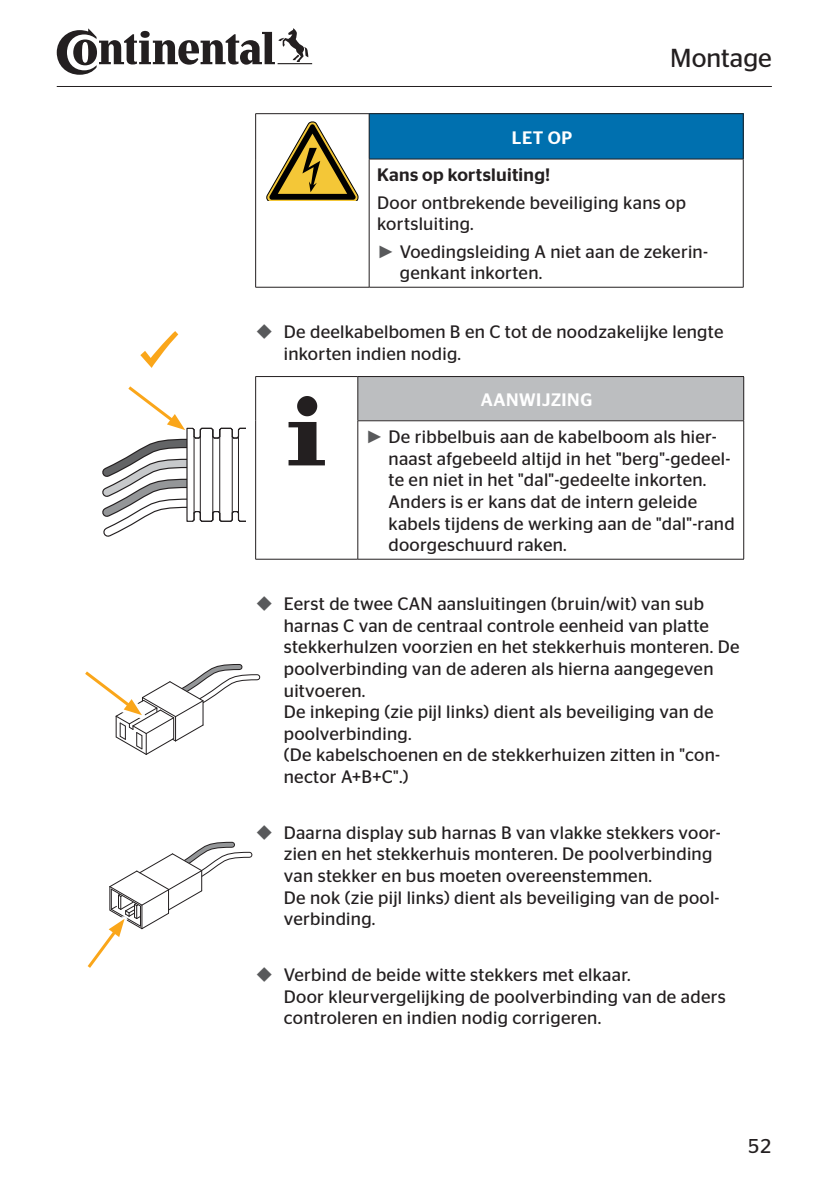
<style>
.page{position:relative;width:840px;height:1191px;background:#fff}
.page>*{position:absolute;margin:0;border:0;box-sizing:border-box;transform-origin:0 0}
.t1{font:26px "Continental Stag Sans";color:#231f20}
.t2{font:20px "Continental Stag Sans";color:#231f20}
.t3{font:18px/21.6px "Continental Stag Sans";letter-spacing:.015em;color:#231f20}
.t4{font:500 18px "Continental Stag Sans";letter-spacing:.015em;color:#231f20}
.t5{font:500 18px "Continental Stag Sans";color:#fff}
.s1{font-family:"Arial";color:#58595b}
.s2{font-weight:500;color:#fff}
</style>
<div class="page">
<hr style="left:57px;top:86px;width:714px;height:1px;background:#231f20">
<svg style="left:57px;top:28px;width:255px;height:47px"></svg>
<div style="left:369px;top:114px;width:373px;height:45px;background:#0070af"></div>
<hr style="left:255px;top:287px;width:114px;height:1px;background:#231f20">
<hr style="left:255px;top:113px;width:114px;height:1px;background:#231f20">
<hr style="left:255px;top:114px;width:1px;height:45px;background:#231f20">
<hr style="left:255px;top:159px;width:1px;height:128px;background:#231f20">
<hr style="left:368px;top:159px;width:1px;height:128px;background:#231f20">
<hr style="left:742px;top:159px;width:1px;height:128px;background:#231f20">
<hr style="left:369px;top:287px;width:374px;height:1px;background:#231f20">
<hr style="left:369px;top:113px;width:374px;height:1px;background:#231f20">
<hr style="left:368px;top:114px;width:1px;height:45px;background:#231f20">
<hr style="left:742px;top:114px;width:1px;height:45px;background:#231f20">
<hr style="left:369px;top:159px;width:374px;height:1px;background:#231f20">
<svg style="left:266px;top:122px;width:92px;height:79px"></svg>
<div style="left:357px;top:376px;width:386px;height:45px;background:#bcbec0"></div>
<hr style="left:255px;top:559px;width:102px;height:1px;background:#231f20">
<hr style="left:255px;top:376px;width:102px;height:1px;background:#231f20">
<hr style="left:255px;top:377px;width:1px;height:44px;background:#231f20">
<hr style="left:255px;top:421px;width:1px;height:138px;background:#231f20">
<hr style="left:357px;top:421px;width:1px;height:138px;background:#231f20">
<hr style="left:743px;top:421px;width:1px;height:138px;background:#231f20">
<hr style="left:357px;top:559px;width:386px;height:1px;background:#231f20">
<hr style="left:357px;top:376px;width:386px;height:1px;background:#231f20">
<hr style="left:357px;top:377px;width:1px;height:43px;background:#231f20">
<hr style="left:743px;top:377px;width:1px;height:43px;background:#231f20">
<hr style="left:357px;top:420px;width:386px;height:1px;background:#231f20">
<svg style="left:297px;top:396px;width:20px;height:20px"></svg>
<svg style="left:288px;top:422px;width:37px;height:43px"></svg>
<svg style="left:102px;top:386px;width:143px;height:151px"></svg>
<svg style="left:140px;top:331px;width:38px;height:37px"></svg>
<svg style="left:85px;top:664px;width:176px;height:91px"></svg>
<svg style="left:87px;top:841px;width:166px;height:127px"></svg>
<h1 class="t1" style="left:670px;top:43px;width:103px">Montage</h1>
<p class="t5" style="left:511px;top:127px;width:62px">LET OP</p>
<p class="t4" style="left:377px;top:165px;width:175px">Kans op kortsluiting!</p>
<p class="t3" style="left:377px;top:191px;width:310px">Door ontbrekende beveiliging kans op kortsluiting.</p>
<p class="t3" style="left:399px;top:240px;width:309px;text-indent:-23px"><span class="s1">►</span> Voedingsleiding A niet aan de zekerin&shy;genkant inkorten.</p>
<p class="t3" style="left:283px;top:321px;width:441px">De deelkabelbomen B en C tot de noodzakelijke lengte inkorten indien nodig.</p>
<p class="t3" style="left:365px;top:381px;width:352px;line-height:37.2px;text-align:center"><span class="s2">AANWIJZING<br></span><span class="s1">►</span> De ribbelbuis aan de kabelboom als hier-</p>
<p class="t3" style="left:388px;top:447px;width:347px">naast afgebeeld altijd in het "berg"-gedeel&shy;te en niet in het "dal"-gedeelte inkorten.<br>Anders is er kans dat de intern geleide kabels tijdens de werking aan de "dal"-rand doorgeschuurd raken.</p>
<p class="t3" style="left:283px;top:593px;width:457px">Eerst de twee CAN aansluitingen (bruin/wit) van sub harnas C van de centraal controle eenheid van platte stekkerhulzen voorzien en het stekkerhuis monteren. De poolverbinding van de aderen als hierna aangegeven uitvoeren.<br>De inkeping (zie pijl links) dient als beveiliging van de poolverbinding.<br>(De kabelschoenen en de stekkerhuizen zitten in "con&shy;nector A+B+C".)</p>
<p class="t3" style="left:284px;top:821px;width:438px">Daarna display sub harnas B van vlakke stekkers voor&shy;zien en het stekkerhuis monteren. De poolverbinding van stekker en bus moeten overeenstemmen.<br>De nok (zie pijl links) dient als beveiliging van de pool&shy;verbinding.</p>
<p class="t3" style="left:284px;top:964px;width:443px">Verbind de beide witte stekkers met elkaar.<br>Door kleurvergelijking de poolverbinding van de aders controleren en indien nodig corrigeren.</p>
<p class="t2" style="left:747px;top:1134px;width:25px">52</p>
</div>
